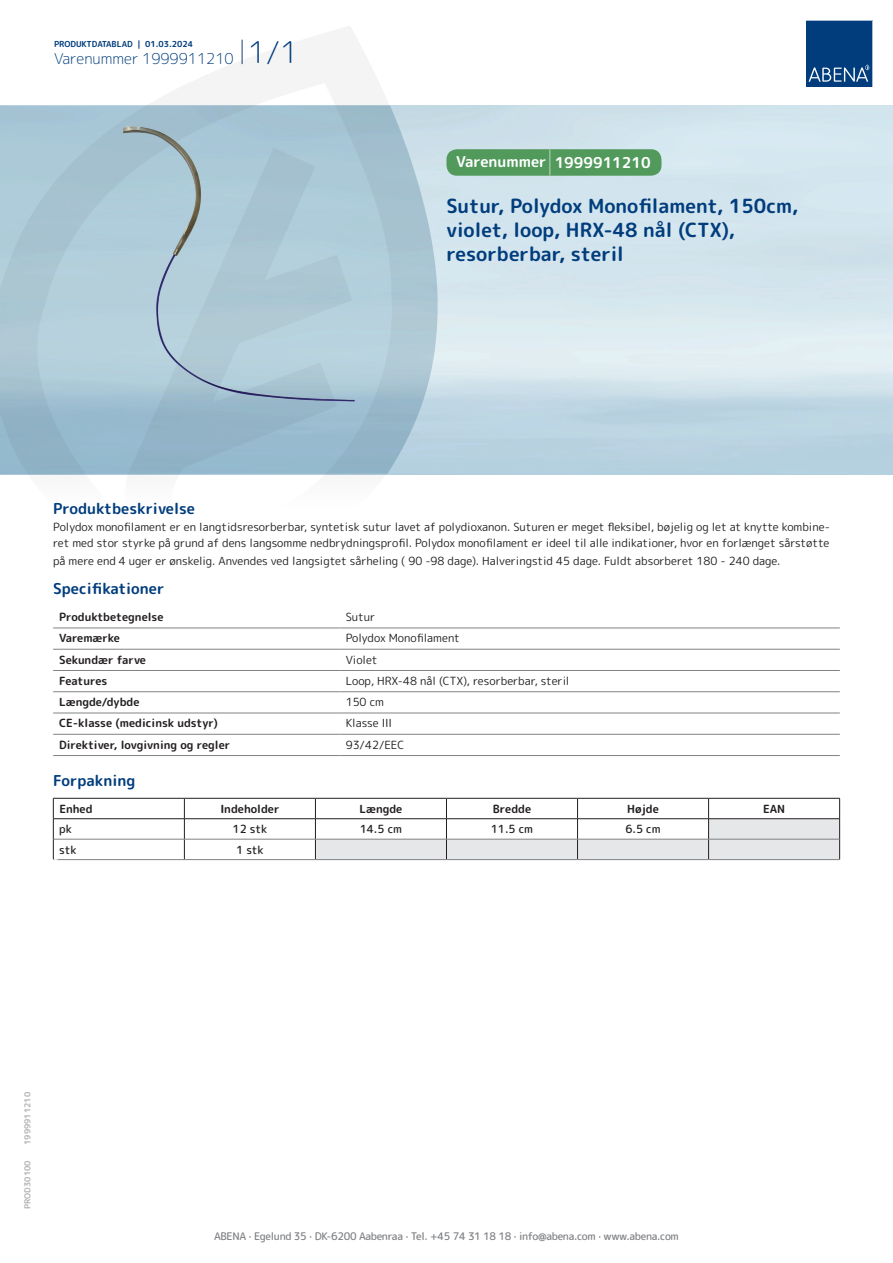
<style>
.page{position:relative;width:893px;height:1263px;background:#fff}
.page>*{position:absolute;margin:0;border:0;box-sizing:border-box;transform-origin:0 0}
.t1{font:700 19.5px/24px "Rounded Mplus 1 c";color:#013d7d}
.t2{font:700 15px "Rounded Mplus 1 c";color:#013d7d}
.t3{font:300 15px "Rounded Mplus 1 c";color:#013d7d}
.t4{font:700 15px "Rounded Mplus 1 c";color:#fff}
.t5{font:11.25px/16.5px "Rounded Mplus 1 c";color:#231f20}
.t6{font:700 11.25px "Rounded Mplus 1 c";color:#231f20}
.t7{font:500 11.25px "Rounded Mplus 1 c";color:#231f20}
.t8{font:500 10.5px "Rounded Mplus 1 c";letter-spacing:-.03em;color:#808285}
.t9{font:700 10.5px "Rounded Mplus 1 c";color:#fff}
.t10{font:700 8.25px "Rounded Mplus 1 c";color:#013d7d}
.t11{font:700 8.25px "Rounded Mplus 1 c";color:#b2b3b7}
.s1{font-size:30px}
.s2{font-size:25.5px}
</style>
<div class="page">
<svg style="left:0;top:26px;width:439px;height:449px"></svg>
<svg style="left:0;top:106px;width:438px;height:368px;background:#a5c3d2"></svg>
<svg style="left:242px;top:40px;width:1px;height:24px"></svg>
<svg style="left:806px;top:20px;width:67px;height:67px;background:#144b86"></svg>
<img style="left:124px;top:127px;width:230px;height:275px">
<hr style="left:53px;top:628px;width:287px;height:1px;background:#808285">
<hr style="left:340px;top:628px;width:500px;height:1px;background:#808285">
<hr style="left:53px;top:649px;width:287px;height:1px;background:#808285">
<hr style="left:340px;top:649px;width:500px;height:1px;background:#808285">
<hr style="left:53px;top:670px;width:287px;height:1px;background:#808285">
<hr style="left:340px;top:670px;width:500px;height:1px;background:#808285">
<hr style="left:53px;top:691px;width:287px;height:1px;background:#808285">
<hr style="left:340px;top:691px;width:500px;height:1px;background:#808285">
<hr style="left:53px;top:713px;width:287px;height:1px;background:#808285">
<hr style="left:340px;top:713px;width:500px;height:1px;background:#808285">
<hr style="left:53px;top:734px;width:287px;height:1px;background:#808285">
<hr style="left:340px;top:734px;width:500px;height:1px;background:#808285">
<hr style="left:53px;top:755px;width:287px;height:1px;background:#808285">
<hr style="left:340px;top:755px;width:500px;height:1px;background:#808285">
<hr style="left:53px;top:798px;width:131px;height:1px;background:#231f20">
<hr style="left:184px;top:798px;width:131px;height:1px;background:#231f20">
<hr style="left:53px;top:818px;width:131px;height:1px;background:#231f20">
<hr style="left:184px;top:818px;width:131px;height:1px;background:#231f20">
<svg style="left:53px;top:798px;width:1px;height:61px"></svg>
<svg style="left:184px;top:798px;width:1px;height:61px"></svg>
<svg style="left:315px;top:798px;width:525px;height:61px"></svg>
<hr style="left:54px;top:839px;width:130px;height:1px;background:#808285">
<hr style="left:184px;top:839px;width:131px;height:1px;background:#808285">
<hr style="left:315px;top:839px;width:131px;height:1px;background:#808285">
<hr style="left:446px;top:839px;width:131px;height:1px;background:#808285">
<hr style="left:577px;top:839px;width:132px;height:1px;background:#808285">
<hr style="left:709px;top:839px;width:130px;height:1px;background:#808285">
<hr style="left:53px;top:859px;width:131px;height:1px;background:#808285">
<hr style="left:184px;top:859px;width:131px;height:1px;background:#808285">
<hr style="left:315px;top:859px;width:131px;height:1px;background:#808285">
<hr style="left:446px;top:859px;width:131px;height:1px;background:#808285">
<hr style="left:577px;top:859px;width:132px;height:1px;background:#808285">
<hr style="left:709px;top:859px;width:131px;height:1px;background:#808285">
<div style="left:446px;top:149px;width:215px;height:27px;background:#52995c;border-radius:10px"></div>
<p class="t10" style="left:54px;top:38px;width:141px">PRODUKTDATABLAD | 01.03.2024</p>
<h2 class="t3" style="left:54px;top:48px;width:246px">Varenummer 1999911210 <span class="s1">1/1</span></h2>
<h2 class="t4" style="left:456px;top:152px;width:196px">Varenummer <span class="s2">|</span> 1999911210</h2>
<h1 class="t1" style="left:446px;top:194px;width:354px">Sutur, Polydox Monofilament, 150cm, violet, loop, HRX-48 nål (CTX), resorberbar, steril</h1>
<h2 class="t2" style="left:53px;top:498px;width:143px">Produktbeskrivelse</h2>
<p class="t5" style="left:53px;top:518px;width:778px">Polydox monofilament er en langtidsresorberbar, syntetisk sutur lavet af polydioxanon. Suturen er meget fleksibel, bøjelig og let at knytte kombine&shy;ret med stor styrke på grund af dens langsomme nedbrydningsprofil. Polydox monofilament er ideel til alle indikationer, hvor en forlænget sårstøtte</p>
<p class="t5" style="left:53px;top:553px;width:729px">på mere end 4 uger er ønskelig. Anvendes ved langsigtet sårheling ( 90 -98 dage). Halveringstid 45 dage. Fuldt absorberet 180 - 240 dage.</p>
<h2 class="t2" style="left:53px;top:578px;width:113px">Specifikationer</h2>
<p class="t6" style="left:59px;top:609px;width:106px">Produktbetegnelse</p>
<p class="t5" style="left:346px;top:609px;width:31px">Sutur</p>
<p class="t6" style="left:59px;top:630px;width:62px">Varemærke</p>
<p class="t5" style="left:346px;top:630px;width:116px">Polydox Monofilament</p>
<p class="t6" style="left:59px;top:651px;width:88px">Sekundær farve</p>
<p class="t5" style="left:346px;top:651px;width:33px">Violet</p>
<p class="t6" style="left:59px;top:673px;width:50px">Features</p>
<p class="t5" style="left:346px;top:672px;width:225px">Loop, HRX-48 nål (CTX), resorberbar, steril</p>
<p class="t6" style="left:59px;top:694px;width:82px">Længde/dybde</p>
<p class="t5" style="left:346px;top:694px;width:40px">150 cm</p>
<p class="t6" style="left:59px;top:715px;width:160px">CE-klasse (medicinsk udstyr)</p>
<p class="t5" style="left:346px;top:715px;width:48px">Klasse III</p>
<p class="t6" style="left:59px;top:737px;width:173px">Direktiver, lovgivning og regler</p>
<p class="t5" style="left:346px;top:736px;width:60px">93/42/EEC</p>
<h2 class="t2" style="left:53px;top:770px;width:84px">Forpakning</h2>
<p class="t6" style="left:59px;top:801px;width:35px">Enhed</p>
<p class="t6" style="left:220px;top:801px;width:61px">Indeholder</p>
<p class="t6" style="left:359px;top:801px;width:44px">Længde</p>
<p class="t6" style="left:493px;top:801px;width:40px">Bredde</p>
<p class="t6" style="left:627px;top:801px;width:33px">Højde</p>
<p class="t6" style="left:763px;top:801px;width:24px">EAN</p>
<p class="t7" style="left:59px;top:821px;width:14px">pk</p>
<p class="t7" style="left:233px;top:821px;width:36px">12 stk</p>
<p class="t7" style="left:360px;top:821px;width:44px">14.5 cm</p>
<p class="t7" style="left:491px;top:821px;width:44px">11.5 cm</p>
<p class="t7" style="left:625px;top:821px;width:37px">6.5 cm</p>
<p class="t7" style="left:59px;top:841px;width:19px">stk</p>
<p class="t7" style="left:236px;top:841px;width:29px">1 stk</p>
<p class="t9" style="left:53px;top:855px;width:7px">*</p>
<p class="t11" style="left:22px;top:1145px;width:54px;rotate:-90deg">1999911210</p>
<p class="t11" style="left:22px;top:1209px;width:50px;rotate:-90deg">PROD30100</p>
<p class="t8" style="left:214px;top:1229px;width:466px">ABENA · Egelund 35 · DK-6200 Aabenraa · Tel. +45 74 31 18 18 · info@abena.com · www.abena.com</p>
</div>
